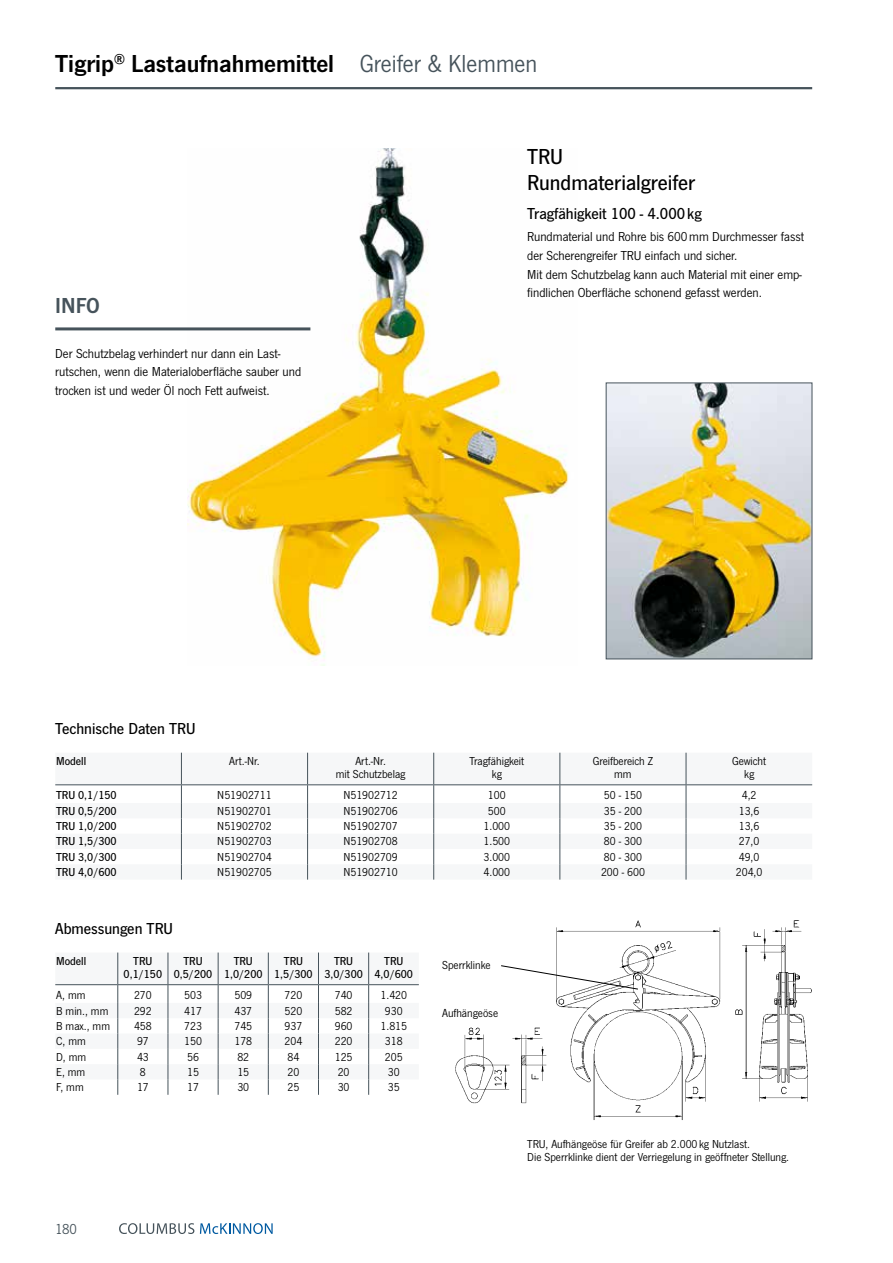
<style>
.page{position:relative;width:893px;height:1263px;background:#fff}
.page>*{position:absolute;margin:0;border:0;box-sizing:border-box;transform-origin:0 0}
.t1{font:25.5px "News Got Dem";color:#000}
.t2{font:500 22.5px/26.1px "News Got";color:#000}
.t3{font:22.5px "News Got Dem";color:#46535b}
.t4{font:500 16.5px "News Got";color:#000}
.t5{font:15px "News Got";color:#46535b}
.t6{font:13.5px/18.6px "News Got";color:#000}
.t7{font:12px/13.5px "News Got";color:#000;text-align:center}
.t8{font:500 12px/13.5px "News Got";color:#000;text-align:center}
.s1{font-family:"News Got";color:#46535b}
</style>
<div class="page">
<img style="left:187px;top:149px;width:382px;height:516px">
<img style="left:606px;top:382px;width:206px;height:277px">
<hr style="left:55px;top:87px;width:757px;height:2px;background:#46535b">
<svg style="left:119px;top:1223px;width:75px;height:11px"></svg>
<svg style="left:200px;top:1223px;width:73px;height:11px"></svg>
<svg style="left:55px;top:753px;width:757px;height:127px"></svg>
<svg style="left:55px;top:952px;width:364px;height:143px"></svg>
<img style="left:455px;top:920px;width:357px;height:200px">
<svg style="left:500px;top:965px;width:139px;height:25px"></svg>
<hr style="left:55px;top:327px;width:255px;height:3px;background:#46535b">
<h1 class="t1" style="left:55px;top:49px;width:484px">Tigrip<sup>®</sup> Lastaufnahmemittel <span class="s1">Greifer &amp; Klemmen</span></h1>
<h2 class="t3" style="left:55px;top:292px;width:46px">INFO</h2>
<p class="t6" style="left:55px;top:344px;width:248px">Der Schutzbelag verhindert nur dann ein Last&shy;rutschen, wenn die Materialoberfläche sauber und trocken ist und weder Öl noch Fett aufweist.</p>
<h2 class="t2" style="left:527px;top:144px;width:169px">TRU<br>Rundmaterialgreifer</h2>
<h3 class="t4" style="left:527px;top:205px;width:176px">Tragfähigkeit 100 - 4.000kg</h3>
<p class="t6" style="left:527px;top:228px;width:278px">Rundmaterial und Rohre bis 600mm Durchmesser fasst der Scherengreifer TRU einfach und sicher.<br>Mit dem Schutzbelag kann auch Material mit einer emp&shy;findlichen Oberfläche schonend gefasst werden.</p>
<h3 class="t4" style="left:55px;top:719px;width:142px">Technische Daten TRU</h3>
<p class="t8" style="left:56px;top:754px;width:32px">Modell</p>
<p class="t7" style="left:229px;top:754px;width:32px">Art.-Nr.</p>
<p class="t7" style="left:336px;top:754px;width:71px">Art.-Nr.<br>mit Schutzbelag</p>
<p class="t7" style="left:469px;top:754px;width:56px">Tragfähigkeit kg</p>
<p class="t7" style="left:593px;top:754px;width:62px">Greifbereich Z mm</p>
<p class="t7" style="left:732px;top:754px;width:36px">Gewicht kg</p>
<p class="t8" style="left:56px;top:789px;width:62px">TRU 0,1/150</p>
<p class="t7" style="left:217px;top:789px;width:56px">N51902711</p>
<p class="t7" style="left:343px;top:789px;width:56px">N51902712</p>
<p class="t7" style="left:488px;top:789px;width:19px">100</p>
<p class="t7" style="left:604px;top:789px;width:39px">50 - 150</p>
<p class="t7" style="left:742px;top:789px;width:16px">4,2</p>
<p class="t8" style="left:56px;top:804px;width:62px">TRU 0,5/200</p>
<p class="t7" style="left:217px;top:804px;width:56px">N51902701</p>
<p class="t7" style="left:343px;top:804px;width:56px">N51902706</p>
<p class="t7" style="left:488px;top:804px;width:19px">500</p>
<p class="t7" style="left:604px;top:804px;width:39px">35 - 200</p>
<p class="t7" style="left:739px;top:804px;width:22px">13,6</p>
<p class="t8" style="left:56px;top:819px;width:62px">TRU 1,0/200</p>
<p class="t7" style="left:217px;top:819px;width:56px">N51902702</p>
<p class="t7" style="left:343px;top:819px;width:56px">N51902707</p>
<p class="t7" style="left:483px;top:819px;width:28px">1.000</p>
<p class="t7" style="left:604px;top:819px;width:39px">35 - 200</p>
<p class="t7" style="left:739px;top:819px;width:22px">13,6</p>
<p class="t8" style="left:56px;top:835px;width:62px">TRU 1,5/300</p>
<p class="t7" style="left:217px;top:835px;width:56px">N51902703</p>
<p class="t7" style="left:343px;top:835px;width:56px">N51902708</p>
<p class="t7" style="left:483px;top:835px;width:28px">1.500</p>
<p class="t7" style="left:604px;top:835px;width:39px">80 - 300</p>
<p class="t7" style="left:739px;top:835px;width:22px">27,0</p>
<p class="t8" style="left:56px;top:850px;width:62px">TRU 3,0/300</p>
<p class="t7" style="left:217px;top:850px;width:56px">N51902704</p>
<p class="t7" style="left:343px;top:850px;width:56px">N51902709</p>
<p class="t7" style="left:483px;top:850px;width:28px">3.000</p>
<p class="t7" style="left:604px;top:850px;width:39px">80 - 300</p>
<p class="t7" style="left:739px;top:850px;width:22px">49,0</p>
<p class="t8" style="left:56px;top:865px;width:62px">TRU 4,0/600</p>
<p class="t7" style="left:217px;top:865px;width:56px">N51902705</p>
<p class="t7" style="left:343px;top:865px;width:56px">N51902710</p>
<p class="t7" style="left:483px;top:865px;width:28px">4.000</p>
<p class="t7" style="left:601px;top:865px;width:45px">200 - 600</p>
<p class="t7" style="left:736px;top:865px;width:28px">204,0</p>
<h3 class="t4" style="left:55px;top:919px;width:119px">Abmessungen TRU</h3>
<p class="t8" style="left:56px;top:954px;width:32px">Modell</p>
<p class="t8" style="left:124px;top:954px;width:40px">TRU<br>0,1/150</p>
<p class="t8" style="left:174px;top:954px;width:40px">TRU<br>0,5/200</p>
<p class="t8" style="left:224px;top:954px;width:40px">TRU<br>1,0/200</p>
<p class="t8" style="left:274px;top:954px;width:40px">TRU<br>1,5/300</p>
<p class="t8" style="left:324px;top:954px;width:40px">TRU<br>3,0/300</p>
<p class="t8" style="left:375px;top:954px;width:40px">TRU<br>4,0/600</p>
<p class="t7" style="left:56px;top:989px;width:31px">A, mm</p>
<p class="t7" style="left:134px;top:989px;width:19px">270</p>
<p class="t7" style="left:184px;top:989px;width:19px">503</p>
<p class="t7" style="left:234px;top:989px;width:19px">509</p>
<p class="t7" style="left:285px;top:989px;width:19px">720</p>
<p class="t7" style="left:335px;top:989px;width:19px">740</p>
<p class="t7" style="left:381px;top:989px;width:28px">1.420</p>
<p class="t7" style="left:56px;top:1004px;width:54px">B min., mm</p>
<p class="t7" style="left:134px;top:1004px;width:19px">292</p>
<p class="t7" style="left:184px;top:1004px;width:19px">417</p>
<p class="t7" style="left:234px;top:1004px;width:19px">437</p>
<p class="t7" style="left:285px;top:1004px;width:19px">520</p>
<p class="t7" style="left:335px;top:1004px;width:19px">582</p>
<p class="t7" style="left:385px;top:1004px;width:19px">930</p>
<p class="t7" style="left:56px;top:1019px;width:55px">B max., mm</p>
<p class="t7" style="left:134px;top:1019px;width:19px">458</p>
<p class="t7" style="left:184px;top:1019px;width:19px">723</p>
<p class="t7" style="left:234px;top:1019px;width:19px">745</p>
<p class="t7" style="left:285px;top:1019px;width:19px">937</p>
<p class="t7" style="left:335px;top:1019px;width:19px">960</p>
<p class="t7" style="left:381px;top:1019px;width:28px">1.815</p>
<p class="t7" style="left:56px;top:1035px;width:31px">C, mm</p>
<p class="t7" style="left:137px;top:1035px;width:13px">97</p>
<p class="t7" style="left:184px;top:1035px;width:19px">150</p>
<p class="t7" style="left:234px;top:1035px;width:19px">178</p>
<p class="t7" style="left:285px;top:1035px;width:19px">204</p>
<p class="t7" style="left:335px;top:1035px;width:19px">220</p>
<p class="t7" style="left:385px;top:1035px;width:19px">318</p>
<p class="t7" style="left:56px;top:1050px;width:32px">D, mm</p>
<p class="t7" style="left:137px;top:1050px;width:13px">43</p>
<p class="t7" style="left:187px;top:1050px;width:13px">56</p>
<p class="t7" style="left:237px;top:1050px;width:13px">82</p>
<p class="t7" style="left:288px;top:1050px;width:13px">84</p>
<p class="t7" style="left:335px;top:1050px;width:19px">125</p>
<p class="t7" style="left:385px;top:1050px;width:19px">205</p>
<p class="t7" style="left:56px;top:1065px;width:31px">E, mm</p>
<p class="t7" style="left:140px;top:1065px;width:7px">8</p>
<p class="t7" style="left:187px;top:1065px;width:13px">15</p>
<p class="t7" style="left:237px;top:1065px;width:13px">15</p>
<p class="t7" style="left:288px;top:1065px;width:13px">20</p>
<p class="t7" style="left:338px;top:1065px;width:13px">20</p>
<p class="t7" style="left:388px;top:1065px;width:13px">30</p>
<p class="t7" style="left:56px;top:1080px;width:29px">F, mm</p>
<p class="t7" style="left:137px;top:1080px;width:13px">17</p>
<p class="t7" style="left:187px;top:1080px;width:13px">17</p>
<p class="t7" style="left:237px;top:1080px;width:13px">30</p>
<p class="t7" style="left:288px;top:1080px;width:13px">25</p>
<p class="t7" style="left:338px;top:1080px;width:13px">30</p>
<p class="t7" style="left:388px;top:1080px;width:13px">35</p>
<p class="t5" style="left:55px;top:1221px;width:23px">180</p>
<p class="t7" style="left:442px;top:959px;width:50px">Sperrklinke</p>
<p class="t7" style="left:442px;top:1006px;width:57px">Aufhängeöse</p>
<p class="t7" style="left:527px;top:1137px;width:263px;text-align:left">TRU, Aufhängeöse für Greifer ab 2.000 kg Nutzlast.<br>Die Sperrklinke dient der Verriegelung in geöffneter Stellung.</p>
</div>
